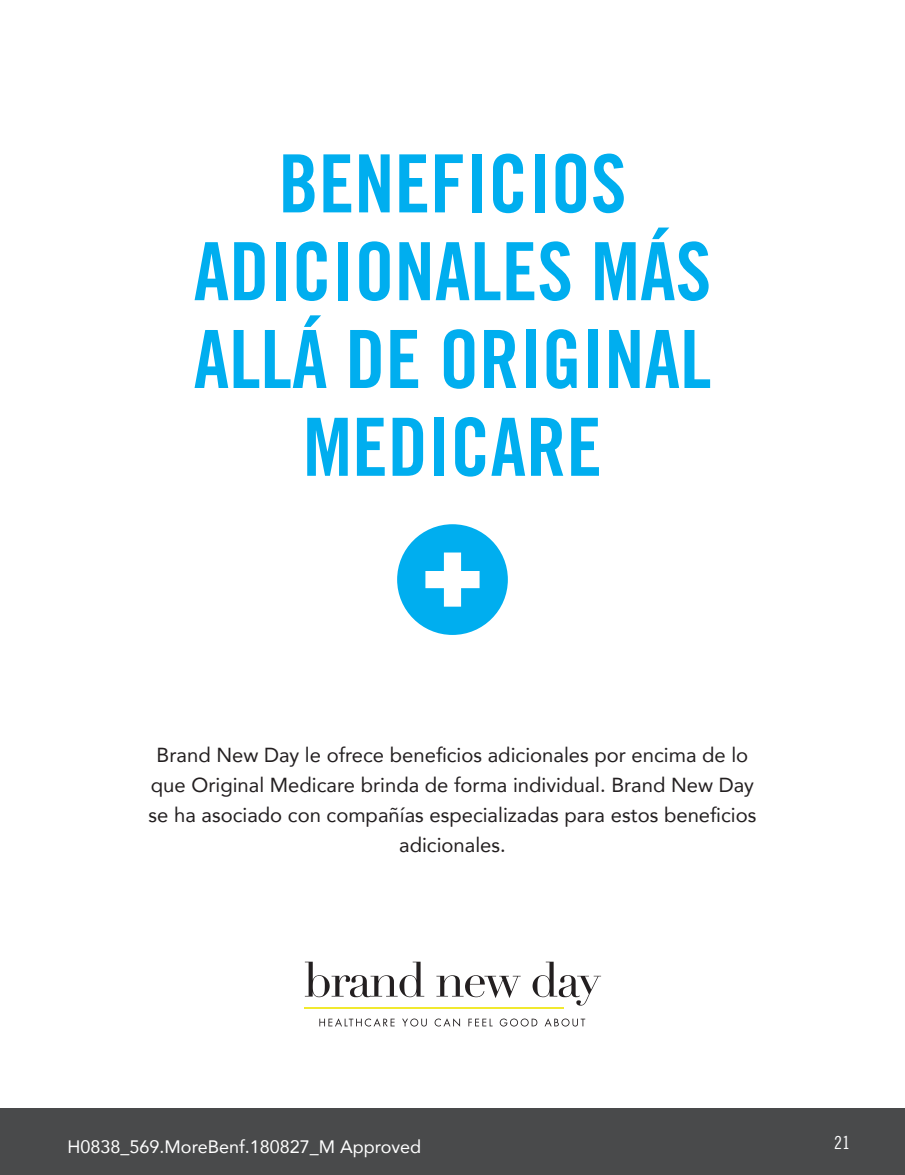
<style>
.page{position:relative;width:905px;height:1175px;background:#fff}
.page>*{position:absolute;margin:0;border:0;box-sizing:border-box;transform-origin:0 0}
.t1{font:80.25px/87.8px "Trade Gothic Bold Cond Twenty";color:#00aeef;text-align:center}
.t2{font:20.25px/30px "Avenir";color:#231f20;text-align:center}
.t3{font:18px "Avenir";color:#fff}
.t4{font:18px "Trade Gothic Cond Eighteen";color:#fff}
</style>
<div class="page">
<div style="left:0;top:1107px;width:904px;height:67px;background:#494a4b"></div>
<svg style="left:305px;top:961px;width:119px;height:36px"></svg>
<svg style="left:436px;top:975px;width:84px;height:23px"></svg>
<svg style="left:532px;top:961px;width:69px;height:44px"></svg>
<hr style="left:304px;top:1007px;width:260px;height:1px;background:#f1e92f">
<svg style="left:319px;top:1018px;width:75px;height:8px"></svg>
<svg style="left:402px;top:1018px;width:25px;height:8px"></svg>
<svg style="left:434px;top:1018px;width:26px;height:8px"></svg>
<svg style="left:468px;top:1018px;width:24px;height:8px"></svg>
<svg style="left:499px;top:1018px;width:38px;height:8px"></svg>
<svg style="left:544px;top:1018px;width:41px;height:8px"></svg>
<svg style="left:397px;top:524px;width:111px;height:111px"></svg>
<p class="t1" style="left:193px;top:139px;width:519px">BENEFICIOS<br>ADICIONALES MÁS<br>ALLÁ DE ORIGINAL<br>MEDICARE</p>
<p class="t2" style="left:149px;top:739px;width:609px">Brand New Day le ofrece beneficios adicionales por encima de lo que Original Medicare brinda de forma individual. Brand New Day se ha asociado con compañías especializadas para estos beneficios adicionales.</p>
<p class="t3" style="left:68px;top:1132px;width:355px">H0838_569.MoreBenf.180827_M Approved</p>
<p class="t4" style="left:834px;top:1131px;width:17px">21</p>
</div>
